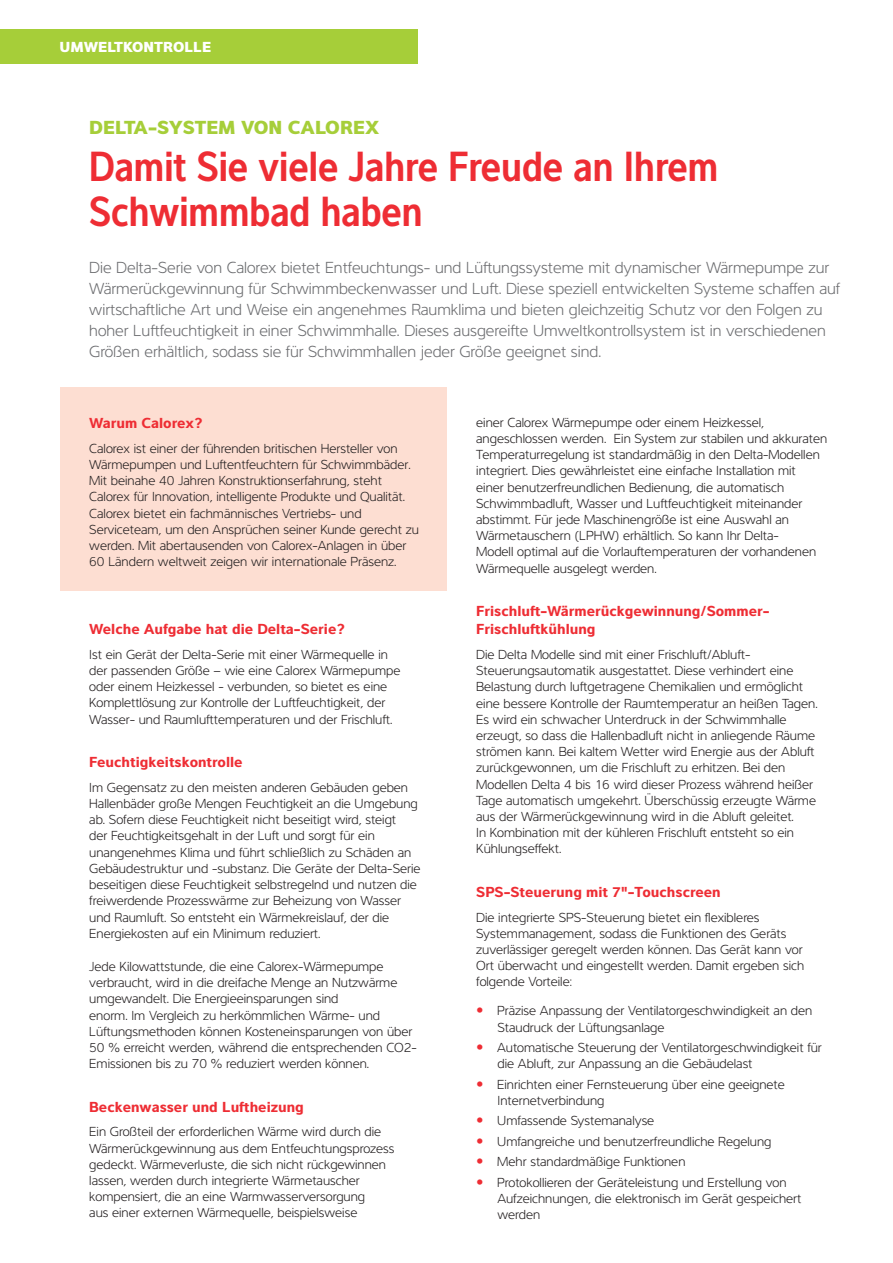
<style>
.page{position:relative;width:893px;height:1263px;background:#fff}
.page>*{position:absolute;margin:0;border:0;box-sizing:border-box;transform-origin:0 0}
.t1{font:43.5px/45px "Interval Pro Semi Bold Cond";color:#ee2d34}
.t2{font:900 19.5px "Interval Pro";color:#a6ce39}
.t3{font:300 16.5px/21px "Interval Pro";color:#6c6d70}
.t4{font:700 15px/18px "Interval Pro";color:#ee2d34}
.t5{font:900 15px "Interval Pro";color:#fff}
.t6{font:300 13.5px/16.2px "Interval Pro";color:#231f20}
</style>
<div class="page">
<div style="left:0;top:30px;width:418px;height:34px;background:#a6ce39"></div>
<div style="left:60px;top:387px;width:386px;height:204px;background:#fdded2"></div>
<p class="t5" style="left:60px;top:36px;width:153px">UMWELTKONTROLLE</p>
<h2 class="t2" style="left:89px;top:112px;width:291px">DELTA-SYSTEM VON CALOREX</h2>
<h1 class="t1" style="left:89px;top:139px;width:630px">Damit Sie viele Jahre Freude an Ihrem<br>Schwimmbad haben</h1>
<p class="t3" style="left:89px;top:255px;width:752px">Die Delta-Serie von Calorex bietet Entfeuchtungs- und Lüftungssysteme mit dynamischer Wärmepumpe zur Wärmerückgewinnung für Schwimmbeckenwasser und Luft. Diese speziell entwickelten Systeme schaffen auf wirtschaftliche Art und Weise ein angenehmes Raumklima und bieten gleichzeitig Schutz vor den Folgen zu hoher Luftfeuchtigkeit in einer Schwimmhalle. Dieses ausgereifte Umweltkontrollsystem ist in verschiedenen Größen erhältlich, sodass sie für Schwimmhallen jeder Größe geeignet sind.</p>
<p class="t4" style="left:89px;top:412px;width:115px">Warum Calorex?</p>
<p class="t6" style="left:89px;top:439px;width:331px">Calorex ist einer der führenden britischen Hersteller von Wärmepumpen und Luftentfeuchtern für Schwimmbäder.<br>Mit beinahe 40 Jahren Konstruktionserfahrung, steht Calorex für Innovation, intelligente Produkte und Qualität.<br>Calorex bietet ein fachmännisches Vertriebs- und Serviceteam, um den Ansprüchen seiner Kunde gerecht zu werden. Mit abertausenden von Calorex-Anlagen in über 60 Ländern weltweit zeigen wir internationale Präsenz.</p>
<p class="t4" style="left:89px;top:618px;width:257px">Welche Aufgabe hat die Delta-Serie?</p>
<p class="t6" style="left:89px;top:645px;width:313px">Ist ein Gerät der Delta-Serie mit einer Wärmequelle in der passenden Größe – wie eine Calorex Wärmepumpe oder einem Heizkessel - verbunden, so bietet es eine Komplettlösung zur Kontrolle der Luftfeuchtigkeit, der Wasser- und Raumlufttemperaturen und der Frischluft.</p>
<p class="t4" style="left:89px;top:751px;width:155px">Feuchtigkeitskontrolle</p>
<p class="t6" style="left:89px;top:778px;width:333px">Im Gegensatz zu den meisten anderen Gebäuden geben Hallenbäder große Mengen Feuchtigkeit an die Umgebung ab. Sofern diese Feuchtigkeit nicht beseitigt wird, steigt<br>der Feuchtigkeitsgehalt in der Luft und sorgt für ein unangenehmes Klima und führt schließlich zu Schäden an Gebäudestruktur und -substanz. Die Geräte der Delta-Serie beseitigen diese Feuchtigkeit selbstregelnd und nutzen die freiwerdende Prozesswärme zur Beheizung von Wasser und Raumluft. So entsteht ein Wärmekreislauf, der die Energiekosten auf ein Minimum reduziert.</p>
<p class="t6" style="left:89px;top:957px;width:329px">Jede Kilowattstunde, die eine Calorex-Wärmepumpe verbraucht, wird in die dreifache Menge an Nutzwärme umgewandelt. Die Energieeinsparungen sind<br>enorm. Im Vergleich zu herkömmlichen Wärme- und Lüftungsmethoden können Kosteneinsparungen von über 50 % erreicht werden, während die entsprechenden CO2- Emissionen bis zu 70 % reduziert werden können.</p>
<p class="t4" style="left:89px;top:1096px;width:216px">Beckenwasser und Luftheizung</p>
<p class="t6" style="left:89px;top:1122px;width:307px">Ein Großteil der erforderlichen Wärme wird durch die Wärmerückgewinnung aus dem Entfeuchtungsprozess gedeckt. Wärmeverluste, die sich nicht rückgewinnen lassen, werden durch integrierte Wärmetauscher kompensiert, die an eine Warmwasserversorgung<br>aus einer externen Wärmequelle, beispielsweise</p>
<p class="t6" style="left:476px;top:413px;width:352px">einer Calorex Wärmepumpe oder einem Heizkessel, angeschlossen werden. Ein System zur stabilen und akkuraten Temperaturregelung ist standardmäßig in den Delta-Modellen integriert. Dies gewährleistet eine einfache Installation mit<br>einer benutzerfreundlichen Bedienung, die automatisch Schwimmbadluft, Wasser und Luftfeuchtigkeit miteinander abstimmt. Für jede Maschinengröße ist eine Auswahl an Wärmetauschern (LPHW) erhältlich. So kann Ihr Delta-<br>Modell optimal auf die Vorlauftemperaturen der vorhandenen Wärmequelle ausgelegt werden.</p>
<p class="t4" style="left:476px;top:600px;width:295px">Frischluft-Wärmerückgewinnung/Sommer-<br>Frischluftkühlung</p>
<p class="t6" style="left:476px;top:645px;width:343px">Die Delta Modelle sind mit einer Frischluft/Abluft-Steuerungsautomatik ausgestattet. Diese verhindert eine Belastung durch luftgetragene Chemikalien und ermöglicht eine bessere Kontrolle der Raumtemperatur an heißen Tagen.<br>Es wird ein schwacher Unterdruck in der Schwimmhalle erzeugt, so dass die Hallenbadluft nicht in anliegende Räume strömen kann. Bei kaltem Wetter wird Energie aus der Abluft zurückgewonnen, um die Frischluft zu erhitzen. Bei den Modellen Delta 4 bis 16 wird dieser Prozess während heißer Tage automatisch umgekehrt. Überschüssig erzeugte Wärme aus der Wärmerückgewinnung wird in die Abluft geleitet.<br>In Kombination mit der kühleren Frischluft entsteht so ein Kühlungseffekt.</p>
<p class="t4" style="left:476px;top:881px;width:246px">SPS-Steuerung mit 7"-Touchscreen</p>
<p class="t6" style="left:476px;top:908px;width:329px">Die integrierte SPS-Steuerung bietet ein flexibleres Systemmanagement, sodass die Funktionen des Geräts zuverlässiger geregelt werden können. Das Gerät kann vor Ort überwacht und eingestellt werden. Damit ergeben sich folgende Vorteile:</p>
<p class="t6" style="left:497px;top:1001px;width:317px">Präzise Anpassung der Ventilatorgeschwindigkeit an den<br>Staudruck der Lüftungsanlage</p>
<p class="t6" style="left:497px;top:1038px;width:326px">Automatische Steuerung der Ventilatorgeschwindigkeit für die Abluft, zur Anpassung an die Gebäudelast</p>
<p class="t6" style="left:497px;top:1075px;width:289px">Einrichten einer Fernsteuerung über eine geeignete<br>Internetverbindung</p>
<p class="t6" style="left:497px;top:1109px;width:291px;line-height:20.4px">Umfassende Systemanalyse<br>Umfangreiche und benutzerfreundliche Regelung Mehr standardmäßige Funktionen<br>Protokollieren der Geräteleistung und Erstellung von</p>
<p class="t6" style="left:497px;top:1189px;width:305px">Aufzeichnungen, die elektronisch im Gerät gespeichert werden</p>
</div>
